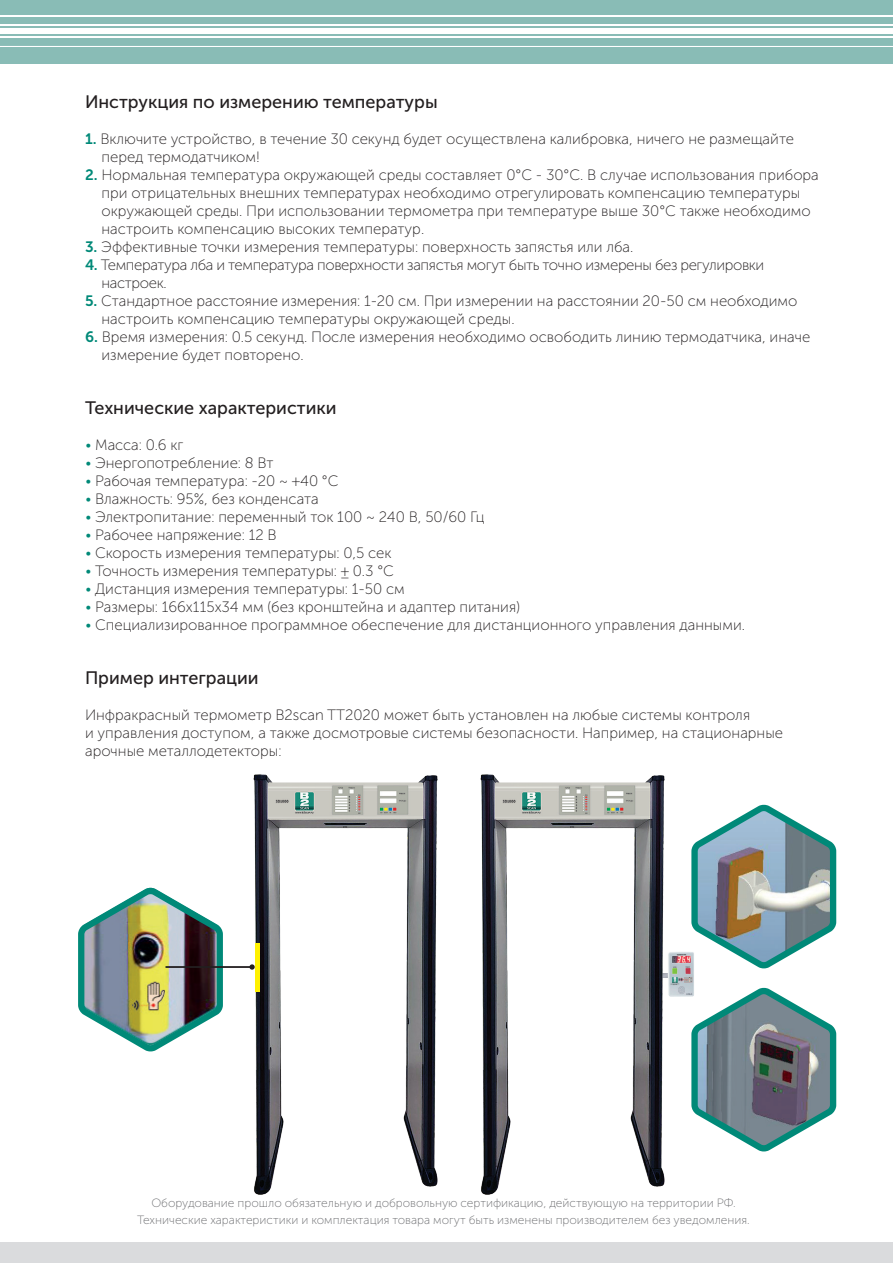
<style>
.page{position:relative;width:893px;height:1263px;background:#fff}
.page>*{position:absolute;margin:0;border:0;box-sizing:border-box;transform-origin:0 0}
.osn{font:18px "Museo Sans Cyrl 500";color:#231f20}
.osn-2{font:15px/18px "Museo Sans Cyrl 100";color:#231f20}
.osn-3{font:15px/18px "Museo Sans Cyrl 100";letter-spacing:-.025em;color:#231f20}
.osn-4{font:12px/16.5px "Museo Sans Cyrl 100";color:#6c6d70;text-align:center}
.s1{font-family:"Museo Sans Cyrl 700";color:#008978}
.s2{color:#008978}
</style>
<div class="page">
<img style="left:78px;top:887px;width:145px;height:165px">
<div style="left:0;top:0;width:893px;height:64px;background:#89bcb6"></div>
<div style="left:0;top:29px;width:893px;height:5px;background:#fff"></div>
<hr style="left:0;top:37px;width:893px;height:1px;background:#fff">
<hr style="left:0;top:25px;width:893px;height:1px;background:#fff">
<hr style="left:0;top:16px;width:893px;height:1px;background:#fff">
<svg style="left:0;top:46px;width:893px;height:1px"></svg>
<div style="left:0;top:1242px;width:893px;height:21px;background:#dadbdd"></div>
<img style="left:480px;top:774px;width:185px;height:421px">
<img style="left:253px;top:774px;width:185px;height:421px">
<img style="left:665px;top:952px;width:29px;height:45px">
<svg style="left:688px;top:804px;width:149px;height:170px"></svg>
<svg style="left:688px;top:982px;width:149px;height:170px"></svg>
<hr style="left:166px;top:966px;width:86px;height:2px;background:#231f20">
<svg style="left:249px;top:964px;width:6px;height:6px"></svg>
<div style="left:255px;top:943px;width:5px;height:48px;background:#fff101"></div>
<p class="osn" style="left:85px;top:92px;width:354px">Инструкция по измерению температуры</p>
<p class="osn-2" style="left:102px;top:130px;width:694px;text-indent:-16px"><span class="s1">1.</span> Включите устройство, в течение 30 секунд будет осуществлена калибровка, ничего не размещайте перед термодатчиком!</p>
<p class="osn-2" style="left:102px;top:166px;width:719px;text-indent:-16px"><span class="s1">2.</span> Нормальная температура окружающей среды составляет 0°C - 30°C. В случае использования прибора при отрицательных внешних температурах необходимо отрегулировать компенсацию температуры окружающей среды. При использовании термометра при температуре выше 30°C также необходимо настроить компенсацию высоких температур.</p>
<p class="osn-2" style="left:85px;top:238px;width:550px"><span class="s1">3.</span> Эффективные точки измерения температуры: поверхность запястья или лба.</p>
<p class="osn-3" style="left:102px;top:256px;width:664px;text-indent:-16px"><span class="s1">4.</span> Температура лба и температура поверхности запястья могут быть точно измерены без регулировки настроек.</p>
<p class="osn-2" style="left:102px;top:292px;width:697px;text-indent:-16px"><span class="s1">5.</span> Стандартное расстояние измерения: 1-20 см. При измерении на расстоянии 20-50 см необходимо настроить компенсацию температуры окружающей среды.</p>
<p class="osn-2" style="left:102px;top:328px;width:710px;text-indent:-16px"><span class="s1">6.</span> Время измерения: 0.5 секунд. После измерения необходимо освободить линию термодатчика, иначе измерение будет повторено.</p>
<p class="osn" style="left:85px;top:398px;width:253px">Технические характеристики</p>
<p class="osn-2" style="left:85px;top:436px;width:100px"><span class="s2">•</span> Масса: 0.6 кг</p>
<p class="osn-2" style="left:85px;top:454px;width:190px"><span class="s2">•</span> Энергопотребление: 8 Вт</p>
<p class="osn-2" style="left:85px;top:472px;width:255px"><span class="s2">•</span> Рабочая температура: -20 ~ +40 °C</p>
<p class="osn-2" style="left:85px;top:490px;width:235px"><span class="s2">•</span> Влажность: 95%, без конденсата</p>
<p class="osn-2" style="left:85px;top:508px;width:401px"><span class="s2">•</span> Электропитание: переменный ток 100 ~ 240 В, 50/60 Гц</p>
<p class="osn-2" style="left:85px;top:526px;width:193px"><span class="s2">•</span> Рабочее напряжение: 12 В</p>
<p class="osn-2" style="left:85px;top:544px;width:308px"><span class="s2">•</span> Скорость измерения температуры: 0,5 сек</p>
<p class="osn-2" style="left:85px;top:562px;width:310px"><span class="s2">•</span> Точность измерения температуры: ± 0.3 °C</p>
<p class="osn-2" style="left:85px;top:580px;width:321px"><span class="s2">•</span> Дистанция измерения температуры: 1-50 см</p>
<p class="osn-2" style="left:85px;top:598px;width:436px"><span class="s2">•</span> Размеры: 166х115х34 мм (без кронштейна и адаптер питания)</p>
<p class="osn-2" style="left:85px;top:616px;width:661px"><span class="s2">•</span> Специализированное программное обеспечение для дистанционного управления данными.</p>
<p class="osn" style="left:85px;top:668px;width:175px">Пример интеграции</p>
<p class="osn-2" style="left:85px;top:706px;width:700px">Инфракрасный термометр B2scan TT2020 может быть установлен на любые системы контроля<br>и управления доступом, а также досмотровые системы безопасности. Например, на стационарные арочные металлодетекторы:</p>
<p class="osn-4" style="left:137px;top:1195px;width:614px">Оборудование прошло обязательную и добровольную сертификацию, действующую на территории РФ.<br>Технические характеристики и комплектация товара могут быть изменены производителем без уведомления.</p>
</div>
